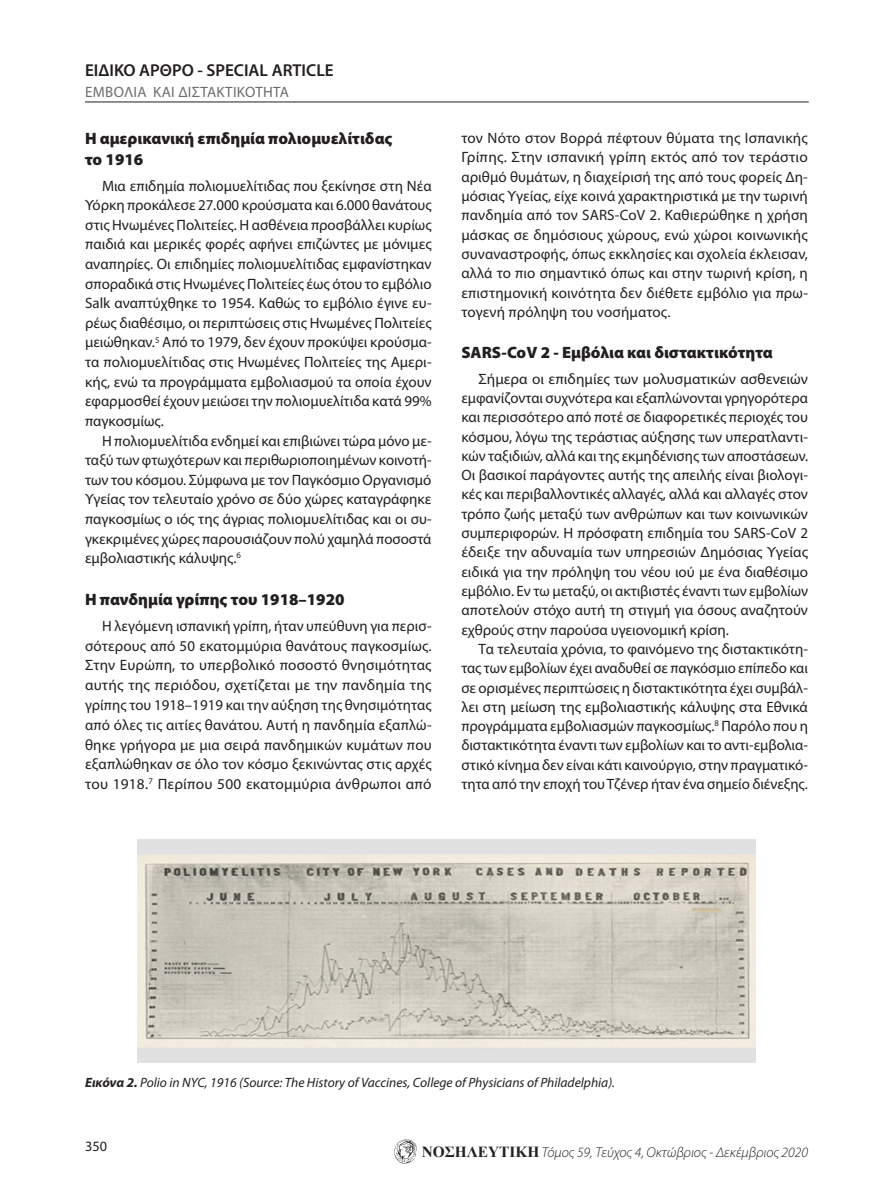
<style>
.page{position:relative;width:893px;height:1191px;background:#fff}
.page>*{position:absolute;margin:0;border:0;box-sizing:border-box;transform-origin:0 0}
.t1{font:600 17.25px "Myriad Pro";color:#231f20}
.t2{font:900 16.5px/20.4px "Myriad Pro";color:#231f20}
.t3{font:15px/19.4px "Myriad Pro";color:#231f20;text-align:justify}
.t4{font:15px "Myriad Pro";letter-spacing:.02em;color:#6c6d70}
.t5{font:italic 300 14.25px "Myriad Pro";color:#231f20}
.t6{font:14.25px "Myriad Pro";color:#231f20}
.t7{font:italic 13.5px "Myriad Pro";color:#231f20}
.s1{font-weight:700}
.s2{font-family:"Times New Roman";font-weight:700;font-style:normal;font-size:15.3px}
</style>
<div class="page">
<hr style="left:85px;top:102px;width:724px;height:1px;background:#231f20">
<img style="left:394px;top:1140px;width:23px;height:23px">
<img style="left:138px;top:839px;width:617px;height:223px">
<p class="t1" style="left:85px;top:60px;width:250px">ΕΙΔΙΚΟ ΑΡΘΡΟ - SPECIAL ARTICLE</p>
<p class="t4" style="left:85px;top:83px;width:205px">ΕΜΒΌΛΙΑ ΚΑΙ ΔΙΣΤΑΚΤΙΚΌΤΗΤΑ</p>
<p class="t2" style="left:85px;top:128px;width:309px">Η αμερικανική επιδημία πολιομυελίτιδας το 1916</p>
<p class="t3" style="left:85px;top:175px;width:348px;text-indent:17px">Μια επιδημία πολιομυελίτιδας που ξεκίνησε στη Νέα Υόρκη προκάλεσε 27.000 κρούσματα και 6.000 θανάτους στις Ηνωμένες Πολιτείες. Η ασθένεια προσβάλλει κυρίως παιδιά και μερικές φορές αφήνει επιζώντες με μόνιμες αναπηρίες. Οι επιδημίες πολιομυελίτιδας εμφανίστηκαν σποραδικά στις Ηνωμένες Πολιτείες έως ότου το εμβόλιο Salk αναπτύχθηκε το 1954. Καθώς το εμβόλιο έγινε ευ&shy;ρέως διαθέσιμο, οι περιπτώσεις στις Ηνωμένες Πολιτείες μειώθηκαν.<sup>5</sup> Από το 1979, δεν έχουν προκύψει κρούσμα&shy;τα πολιομυελίτιδας στις Ηνωμένες Πολιτείες της Αμερι&shy;κής, ενώ τα προγράμματα εμβολιασμού τα οποία έχουν εφαρμοσθεί έχουν μειώσει την πολιομυελίτιδα κατά 99% παγκοσμίως.</p>
<p class="t3" style="left:85px;top:430px;width:348px;text-indent:17px">Η πολιομυελίτιδα ενδημεί και επιβιώνει τώρα μόνο με&shy;ταξύ των φτωχότερων και περιθωριοποιημένων κοινοτή&shy;των του κόσμου. Σύμφωνα με τον Παγκόσμιο Οργανισμό Υγείας τον τελευταίο χρόνο σε δύο χώρες καταγράφηκε παγκοσμίως ο ιός της άγριας πολιομυελίτιδας και οι συ&shy;γκεκριμένες χώρες παρουσιάζουν πολύ χαμηλά ποσοστά εμβολιαστικής κάλυψης.<sup>6</sup></p>
<p class="t2" style="left:85px;top:588px;width:261px">Η πανδημία γρίπης του 1918–1920</p>
<p class="t3" style="left:85px;top:616px;width:348px;line-height:19.8px;text-indent:17px">Η λεγόμενη ισπανική γρίπη, ήταν υπεύθυνη για περισ&shy;σότερους από 50 εκατομμύρια θανάτους παγκοσμίως.<br>Στην Ευρώπη, το υπερβολικό ποσοστό θνησιμότητας αυτής της περιόδου, σχετίζεται με την πανδημία της γρίπης του 1918–1919 και την αύξηση της θνησιμότητας από όλες τις αιτίες θανάτου. Αυτή η πανδημία εξαπλώ&shy;θηκε γρήγορα με μια σειρά πανδημικών κυμάτων που εξαπλώθηκαν σε όλο τον κόσμο ξεκινώντας στις αρχές του 1918.<sup>7</sup> Περίπου 500 εκατομμύρια άνθρωποι από</p>
<p class="t3" style="left:461px;top:128px;width:348px">τον Νότο στον Βορρά πέφτουν θύματα της Ισπανικής Γρίπης. Στην ισπανική γρίπη εκτός από τον τεράστιο αριθμό θυμάτων, η διαχείρισή της από τους φορείς Δη&shy;μόσιας Υγείας, είχε κοινά χαρακτηριστικά με την τωρινή πανδημία από τον SARS-CoV 2. Καθιερώθηκε η χρήση μάσκας σε δημόσιους χώρους, ενώ χώροι κοινωνικής συναναστροφής, όπως εκκλησίες και σχολεία έκλεισαν, αλλά το πιο σημαντικό όπως και στην τωρινή κρίση, η επιστημονική κοινότητα δεν διέθετε εμβόλιο για πρω&shy;τογενή πρόληψη του νοσήματος.</p>
<p class="t2" style="left:461px;top:341px;width:313px">SARS-CoV 2 - Εμβόλια και διστακτικότητα</p>
<p class="t3" style="left:461px;top:369px;width:348px;text-indent:17px">Σήμερα οι επιδημίες των μολυσματικών ασθενειών εμφανίζονται συχνότερα και εξαπλώνονται γρηγορότερα και περισσότερο από ποτέ σε διαφορετικές περιοχές του κόσμου, λόγω της τεράστιας αύξησης των υπερατλαντι&shy;κών ταξιδιών, αλλά και της εκμηδένισης των αποστάσεων.<br>Οι βασικοί παράγοντες αυτής της απειλής είναι βιολογι&shy;κές και περιβαλλοντικές αλλαγές, αλλά και αλλαγές στον τρόπο ζωής μεταξύ των ανθρώπων και των κοινωνικών συμπεριφορών. Η πρόσφατη επιδημία του SARS-CoV 2 έδειξε την αδυναμία των υπηρεσιών Δημόσιας Υγείας ειδικά για την πρόληψη του νέου ιού με ένα διαθέσιμο εμβόλιο. Εν τω μεταξύ, οι ακτιβιστές έναντι των εμβολίων αποτελούν στόχο αυτή τη στιγμή για όσους αναζητούν εχθρούς στην παρούσα υγειονομική κρίση.</p>
<p class="t3" style="left:461px;top:639px;width:348px;text-indent:17px">Τα τελευταία χρόνια, το φαινόμενο της διστακτικότη&shy;τας των εμβολίων έχει αναδυθεί σε παγκόσμιο επίπεδο και σε ορισμένες περιπτώσεις η διστακτικότητα έχει συμβάλ&shy;λει στη μείωση της εμβολιαστικής κάλυψης στα Εθνικά προγράμματα εμβολιασμών παγκοσμίως.<sup>8</sup> Παρόλο που η διστακτικότητα έναντι των εμβολίων και το αντι-εμβολια&shy;στικό κίνημα δεν είναι κάτι καινούργιο, στην πραγματικό&shy;τητα από την εποχή του Τζένερ ήταν ένα σημείο διένεξης.</p>
<p class="t7" style="left:85px;top:1074px;width:531px"><span class="s1">Εικόνα 2.</span> Polio in NYC, 1916 (Source: The History of Vaccines, College of Physicians of Philadelphia).</p>
<p class="t6" style="left:85px;top:1137px;width:23px">350</p>
<p class="t5" style="left:422px;top:1144px;width:388px"><span class="s2">ΝΟΣΗΛΕΥΤΙΚΗ</span> Τόμος 59, Τεύχος 4, Οκτώβριος - Δεκέμβριος 2020</p>
</div>
